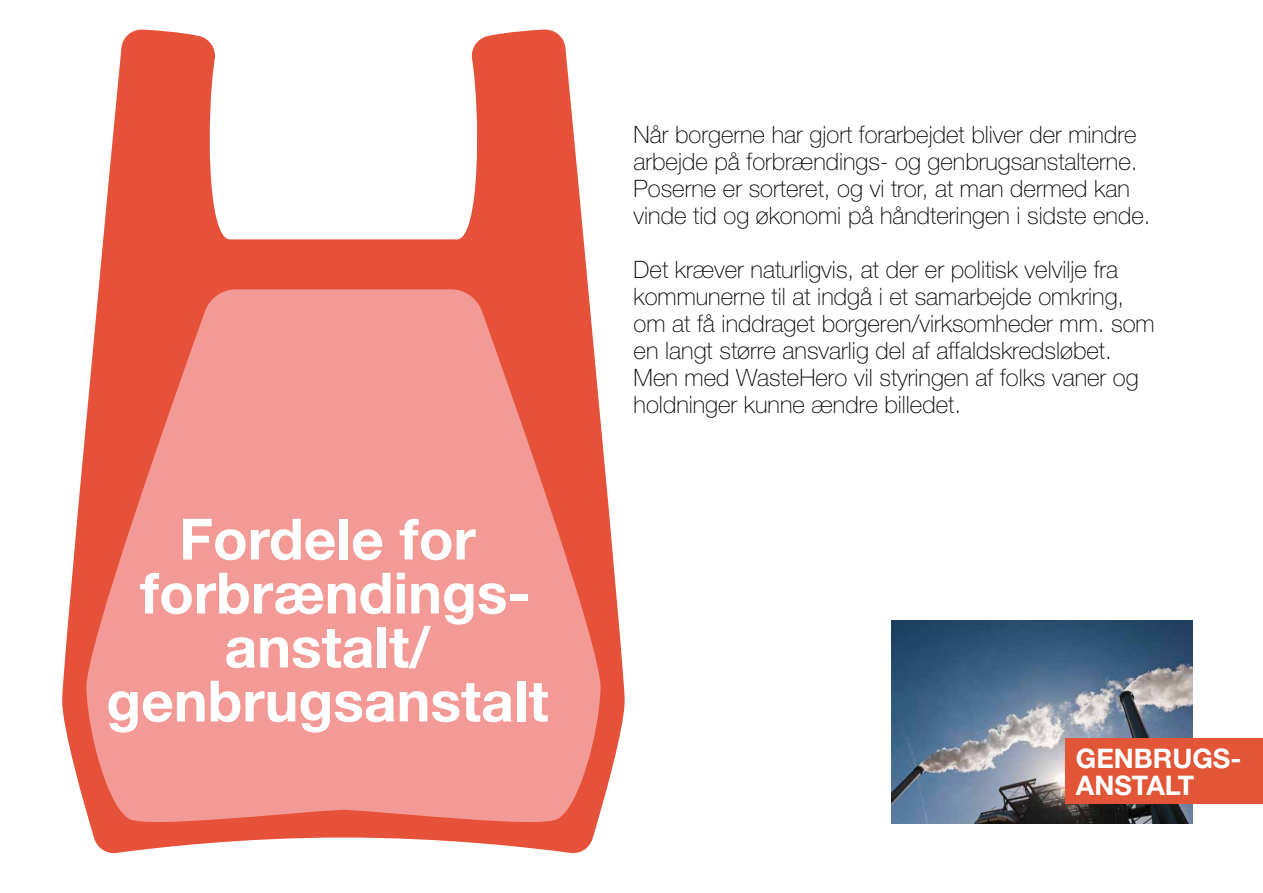
<style>
.page{position:relative;width:1263px;height:893px;background:#fff}
.page>*{position:absolute;margin:0;border:0;box-sizing:border-box;transform-origin:0 0}
.t1{font:700 57px/54px "Helvetica Neue LT Std";color:#fff;text-align:center}
.t2{font:700 27px/27px "Helvetica Neue LT Std";color:#fff}
.t3{font:100 24px/27px "Helvetica Neue LT Std";color:#000}
</style>
<div class="page">
<svg style="left:62px;top:29px;width:563px;height:825px"></svg>
<svg style="left:85px;top:289px;width:517px;height:539px;background:#f08c84"></svg>
<img style="left:892px;top:621px;width:300px;height:202px">
<div style="left:1065px;top:739px;width:198px;height:65px;background:#e25537"></div>
<h1 class="t1" style="left:106px;top:511px;width:444px">Fordele for forbrændings&shy;anstalt/ genbrugsanstalt</h1>
<p class="t3" style="left:634px;top:121px;width:518px">Når borgerne har gjort forarbejdet bliver der mindre arbejde på forbrændings- og genbrugsanstalterne.<br>Poserne er sorteret, og vi tror, at man dermed kan vinde tid og økonomi på håndteringen i sidste ende.</p>
<p class="t3" style="left:634px;top:256px;width:523px">Det kræver naturligvis, at der er politisk velvilje fra kommunerne til at indgå i et samarbejde omkring, om at få inddraget borgeren/virksomheder mm. som en langt større ansvarlig del af affaldskredsløbet.<br>Men med WasteHero vil styringen af folks vaner og holdninger kunne ændre billedet.</p>
<p class="t2" style="left:1076px;top:744px;width:167px">GENBRUGS-<br>ANSTALT</p>
</div>
